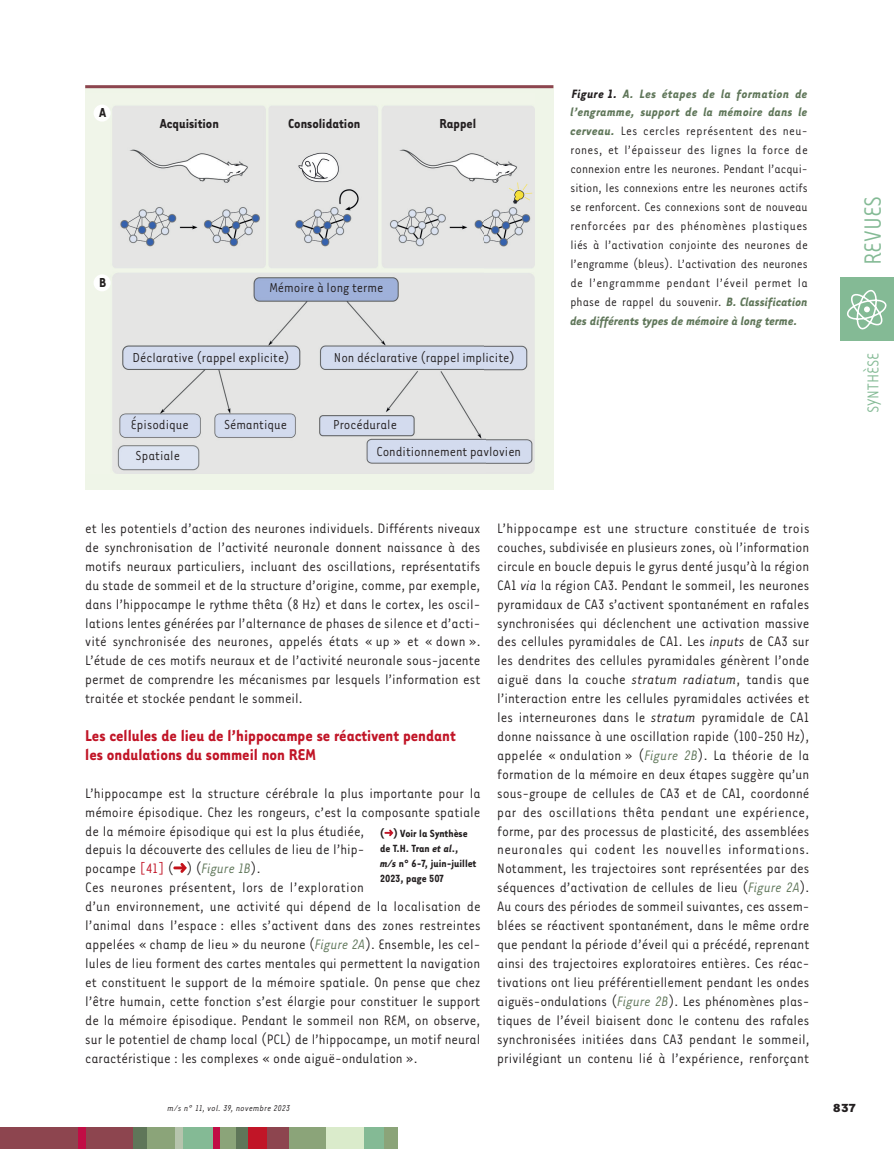
<style>
.page{position:relative;width:894px;height:1149px;background:#fff}
.page>*{position:absolute;margin:0;border:0;box-sizing:border-box;transform-origin:0 0}
.t1{font:27px "Tarzana Nar OT";color:#84ba95}
.t2{font:700 18px/18.9px "Tarzana Nar OT";color:#c11527}
.t3{font:18px "Tarzana Nar OT";color:#84ba95}
.t4{font:15.75px/18.9px "Tarzana Nar OT";color:#231f20;text-align:justify}
.t5{font:15px/26.7px "Tarzana Nar OT";color:#231f20}
.t6{font:700 15px "Tarzana Nar OT";color:#231f20}
.t7{font:13.95px/18.9px "Tarzana Nar OT";letter-spacing:.03em;color:#231f20;text-align:justify}
.t8{font:700 13.5px "Tarzana Wide OT";color:#231f20}
.t9{font:700 12px/15px "Tarzana Nar OT";color:#231f20}
.t10{font:italic 9.75px "Tarzana Nar OT";letter-spacing:.025em;color:#231f20}
.s1{font-weight:700;font-style:italic}
.s2{font-weight:700;font-style:italic;color:#5f7659}
.s3{color:#c11527}
.s4{font-style:italic;color:#5f7659}
.s5{font-style:italic}
</style>
<div class="page">
<div style="left:840px;top:277px;width:53px;height:63px;background:#84ba95"></div>
<svg style="left:847px;top:290px;width:39px;height:39px"></svg>
<div style="left:0;top:1127px;width:134px;height:21px;background:#8d454f"></div>
<div style="left:235px;top:1127px;width:13px;height:21px;background:#5f7659"></div>
<div style="left:78px;top:1127px;width:7px;height:21px;background:#c10d45"></div>
<div style="left:133px;top:1127px;width:22px;height:21px;background:#5f7659"></div>
<div style="left:147px;top:1127px;width:30px;height:21px;background:#8ba479"></div>
<div style="left:175px;top:1127px;width:9px;height:21px;background:#b6c4ad"></div>
<div style="left:183px;top:1127px;width:30px;height:21px;background:#84ba95"></div>
<div style="left:217px;top:1127px;width:19px;height:21px;background:#8ba479"></div>
<div style="left:213px;top:1127px;width:6px;height:21px;background:#c10d45"></div>
<div style="left:248px;top:1127px;width:27px;height:21px;background:#c11527"></div>
<div style="left:287px;top:1127px;width:39px;height:21px;background:#8ba479"></div>
<div style="left:267px;top:1127px;width:21px;height:21px;background:#8d454f"></div>
<div style="left:326px;top:1127px;width:38px;height:21px;background:#daebcb"></div>
<div style="left:364px;top:1127px;width:20px;height:21px;background:#84ba95"></div>
<div style="left:383px;top:1127px;width:14px;height:21px;background:#8ba479"></div>
<svg style="left:173px;top:863px;width:14px;height:9px"></svg>
<div style="left:85px;top:85px;width:468px;height:404px;background:#eff5e8"></div>
<img style="left:98px;top:105px;width:436px;height:368px">
<div style="left:93px;top:105px;width:17px;height:17px;background:#fff;border-radius:50%"></div>
<div style="left:93px;top:274px;width:17px;height:17px;background:#fff;border-radius:50%"></div>
<hr style="left:85px;top:85px;width:468px;height:3px;background:#8d454f">
<svg style="left:384px;top:829px;width:9px;height:7px"></svg>
<p class="t6" style="left:99px;top:103px;width:9px">A</p>
<p class="t6" style="left:160px;top:114px;width:60px">Acquisition</p>
<p class="t6" style="left:288px;top:114px;width:73px">Consolidation</p>
<p class="t6" style="left:439px;top:114px;width:38px">Rappel</p>
<p class="t6" style="left:99px;top:273px;width:9px">B</p>
<p class="t5" style="left:269px;top:274px;width:115px">Mémoire à long terme</p>
<p class="t5" style="left:132px;top:343px;width:159px">Déclarative (rappel explicite)</p>
<p class="t5" style="left:334px;top:343px;width:182px">Non déclarative (rappel implicite)</p>
<p class="t5" style="left:131px;top:411px;width:59px">Épisodique</p>
<p class="t5" style="left:224px;top:411px;width:64px">Sémantique</p>
<p class="t5" style="left:136px;top:441px;width:46px">Spatiale</p>
<p class="t5" style="left:376px;top:411px;width:146px;text-indent:-43px">Procédurale<br>Conditionnement pavlovien</p>
<p class="t7" style="left:570px;top:83px;width:239px"><span class="s1">Figure 1.</span> <span class="s2">A. Les étapes de la formation de l’engramme, support de la mémoire dans le cerveau.</span> Les cercles représentent des neu&shy;rones, et l’épaisseur des lignes la force de connexion entre les neurones. Pendant l’acqui&shy;sition, les connexions entre les neurones actifs se renforcent. Ces connexions sont de nouveau renforcées par des phénomènes plastiques liés à l’activation conjointe des neurones de l’engramme (bleus). L’activation des neurones de l’engrammme pendant l’éveil permet la phase de rappel du souvenir. <span class="s2">B. Classification des différents types de mémoire à long terme.</span></p>
<p class="t4" style="left:85px;top:518px;width:397px">et les potentiels d’action des neurones individuels. Différents niveaux de synchronisation de l’activité neuronale donnent naissance à des motifs neuraux particuliers, incluant des oscillations, représentatifs du stade de sommeil et de la structure d’origine, comme, par exemple, dans l’hippocampe le rythme thêta (8 Hz) et dans le cortex, les oscil&shy;lations lentes générées par l’alternance de phases de silence et d’acti&shy;vité synchronisée des neurones, appelés états « up » et « down ».<br>L’étude de ces motifs neuraux et de l’activité neuronale sous-jacente permet de comprendre les mécanismes par lesquels l’information est traitée et stockée pendant le sommeil.</p>
<p class="t2" style="left:85px;top:725px;width:372px">Les cellules de lieu de l’hippocampe se réactivent pendant les ondulations du sommeil non REM</p>
<p class="t4" style="left:85px;top:782px;width:397px;text-align:left">L’hippocampe est la structure cérébrale la plus importante pour la mémoire épisodique. Chez les rongeurs, c’est la composante spatiale de la mémoire épisodique qui est la plus étudiée,<br>depuis la découverte des cellules de lieu de l’hip-<br>pocampe <span class="s3">[41]</span> ( ) (<span class="s4">Figure 1B</span>).<br>Ces neurones présentent, lors de l’exploration<br>d’un environnement, une activité qui dépend de la localisation de l’animal dans l’espace : elles s’activent dans des zones restreintes appelées « champ de lieu » du neurone (<span class="s4">Figure 2A</span>). Ensemble, les cel&shy;lules de lieu forment des cartes mentales qui permettent la navigation et constituent le support de la mémoire spatiale. On pense que chez l’être humain, cette fonction s’est élargie pour constituer le support de la mémoire épisodique. Pendant le sommeil non REM, on observe, sur le potentiel de champ local (PCL) de l’hippocampe, un motif neural caractéristique : les complexes « onde aiguë-ondulation ».</p>
<p class="t9" style="left:380px;top:824px;width:98px">( ) Voir la Synthèse de T.H. Tran <span class="s5">et al</span>., <span class="s5">m/s</span> n° 6-7, juin-juillet<br>2023, page 507</p>
<p class="t4" style="left:497px;top:518px;width:314px">L’hippocampe est une structure constituée de trois couches, subdivisée en plusieurs zones, où l’information circule en boucle depuis le gyrus denté jusqu’à la région CA1 <span class="s5">via</span> la région CA3. Pendant le sommeil, les neurones pyramidaux de CA3 s’activent spontanément en rafales synchronisées qui déclenchent une activation massive des cellules pyramidales de CA1. Les <span class="s5">inputs</span> de CA3 sur les dendrites des cellules pyramidales génèrent l’onde aiguë dans la couche <span class="s5">stratum radiatum</span>, tandis que l’interaction entre les cellules pyramidales activées et les interneurones dans le <span class="s5">stratum</span> pyramidale de CA1 donne naissance à une oscillation rapide (100-250 Hz), appelée « ondulation » (<span class="s4">Figure 2B</span>). La théorie de la formation de la mémoire en deux étapes suggère qu’un sous-groupe de cellules de CA3 et de CA1, coordonné par des oscillations thêta pendant une expérience, forme, par des processus de plasticité, des assemblées neuronales qui codent les nouvelles informations.<br>Notamment, les trajectoires sont représentées par des séquences d’activation de cellules de lieu (<span class="s4">Figure 2A</span>).<br>Au cours des périodes de sommeil suivantes, ces assem&shy;blées se réactivent spontanément, dans le même ordre que pendant la période d’éveil qui a précédé, reprenant ainsi des trajectoires exploratoires entières. Ces réac&shy;tivations ont lieu préférentiellement pendant les ondes aiguës-ondulations (<span class="s4">Figure 2B</span>). Les phénomènes plas&shy;tiques de l’éveil biaisent donc le contenu des rafales synchronisées initiées dans CA3 pendant le sommeil, privilégiant un contenu lié à l’expérience, renforçant</p>
<h1 class="t1" style="left:856px;top:265px;width:71px;rotate:-90deg">REVUES</h1>
<p class="t3" style="left:861px;top:413px;width:62px;rotate:-90deg">SYNTHÈSE</p>
<p class="t10" style="left:167px;top:1102px;width:124px">m/s n° 11, vol. 39, novembre 2023</p>
<p class="t8" style="left:832px;top:1098px;width:25px">837</p>
</div>
